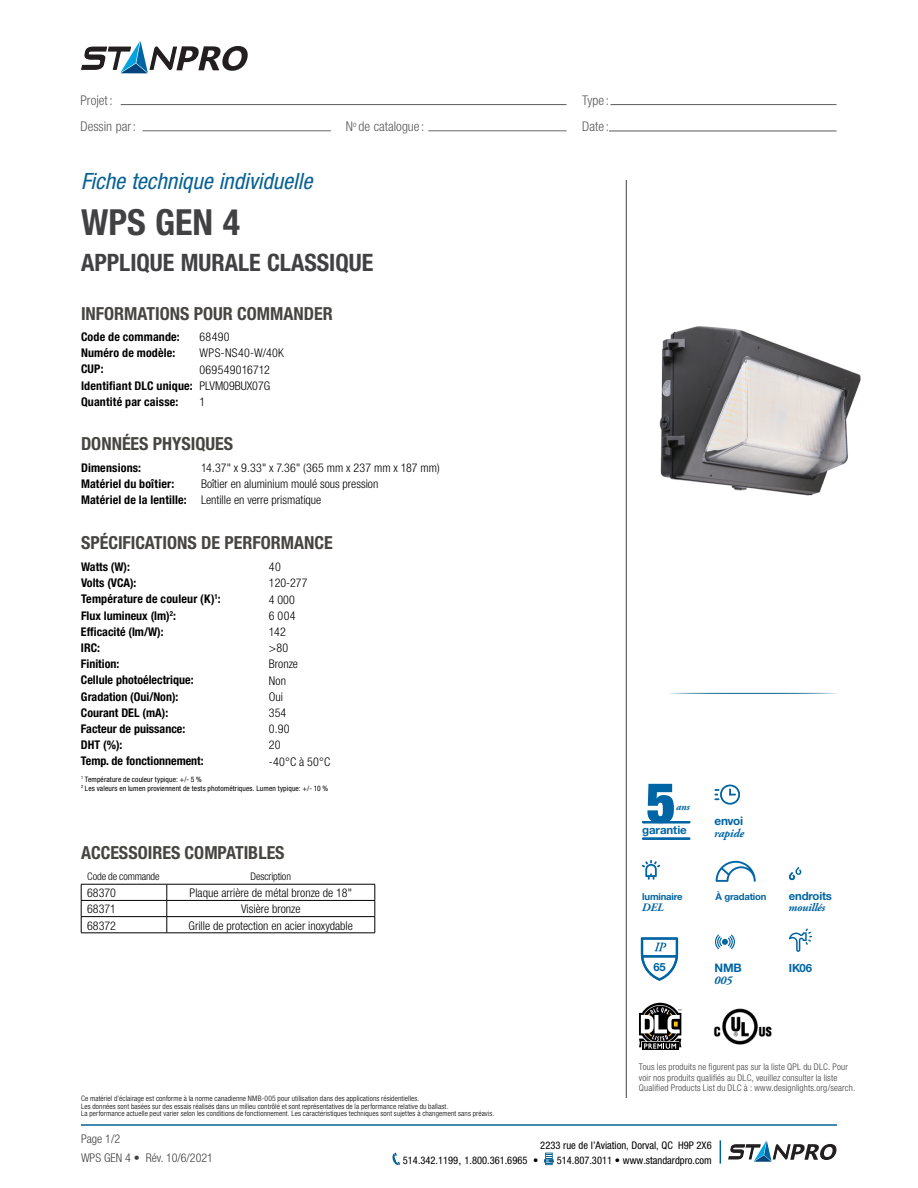
<style>
.page{position:relative;width:918px;height:1188px;background:#fff}
.page>*{position:absolute;margin:0;border:0;box-sizing:border-box;transform-origin:0 0}
.t1{font:900 expanded 55.65px "Helvetica Neue";color:#0065a4}
.t2{font:700 condensed 36px "Helvetica Neue";color:#414042}
.t3{font:700 condensed 24px "Helvetica Neue";color:#414042}
.t4{font:italic condensed 22.5px "Helvetica Neue";color:#066193}
.t5{font:700 condensed 18px "Helvetica Neue";color:#474542}
.t6{font:300 condensed 13.35px "Helvetica Neue";color:#58595b}
.t7{font:italic 12.6px "Adobe Garamond Pro";color:#0065a4}
.t8{font:700 condensed 12px/16.2px "Helvetica Neue";color:#000;text-align:justify}
.t9{font:300 condensed 12px/16.2px "Helvetica Neue";color:#000}
.t10{font:300 condensed 12px/18.3px "Helvetica Neue";color:#414042}
.t11{font:300 condensed 12px "Helvetica Neue";letter-spacing:.03em;color:#000}
.t12{font:italic 700 11.7px "Adobe Garamond Pro";letter-spacing:-.02em;color:#0065a4}
.t13{font:700 11.7px "Helvetica Neue";letter-spacing:-.025em;color:#0065a4}
.t14{font:700 11.55px "Helvetica Neue";letter-spacing:-.005em;color:#0065a4}
.t15{font:700 11.4px "Helvetica Neue";letter-spacing:-.02em;color:#0065a4}
.t16{font:italic 700 11.4px "Adobe Garamond Pro";letter-spacing:-.02em;color:#0065a4}
.t17{font:700 11.25px "Helvetica Neue";color:#0065a4}
.t18{font:condensed 10.5px "Helvetica Neue";color:#000}
.t19{font:300 condensed 10.5px "Helvetica Neue";letter-spacing:-.01em;color:#000}
.t20{font:italic 700 10.2px "Adobe Garamond Pro";color:#0065a4}
.t21{font:700 9.6px "Helvetica Neue";letter-spacing:-.02em;color:#0065a4}
.t22{font:300 condensed 9.15px/10.5px "Helvetica Neue";letter-spacing:.015em;color:#414042}
.t23{font:300 condensed 7.8px "Helvetica Neue";color:#58595b}
.t24{font:300 condensed 7.5px/7.5px "Helvetica Neue";letter-spacing:.015em;color:#000}
.t25{font:condensed 7.5px/9px "Helvetica Neue";letter-spacing:.015em;color:#000}
.s1{font-weight:300}
.s2{font-weight:700}
.s3{font-stretch:normal}
</style>
<div class="page">
<hr style="left:81px;top:1124px;width:756px;height:2px;background:#066193">
<svg style="left:392px;top:1153px;width:8px;height:12px"></svg>
<svg style="left:544px;top:1153px;width:10px;height:12px"></svg>
<svg style="left:720px;top:1140px;width:1px;height:24px"></svg>
<hr style="left:626px;top:180px;width:1px;height:918px;background:#414042">
<hr style="left:668px;top:693px;width:169px;height:1px;background:#066193">
<img style="left:659px;top:326px;width:202px;height:170px">
<hr style="left:642px;top:821px;width:48px;height:2px;background:#0065a4">
<hr style="left:642px;top:838px;width:48px;height:2px;background:#0065a4">
<svg style="left:714px;top:785px;width:26px;height:20px"></svg>
<svg style="left:642px;top:860px;width:18px;height:20px"></svg>
<svg style="left:716px;top:861px;width:40px;height:21px"></svg>
<svg style="left:789px;top:867px;width:13px;height:13px"></svg>
<svg style="left:641px;top:937px;width:37px;height:44px"></svg>
<svg style="left:715px;top:935px;width:20px;height:14px"></svg>
<svg style="left:789px;top:928px;width:23px;height:24px"></svg>
<div style="left:642px;top:1042px;width:36px;height:8px;background:#000"></div>
<svg style="left:639px;top:1003px;width:42px;height:46px"></svg>
<img style="left:713px;top:1008px;width:59px;height:37px">
<hr style="left:81px;top:884px;width:86px;height:1px;background:#000">
<hr style="left:167px;top:884px;width:208px;height:1px;background:#000">
<hr style="left:81px;top:900px;width:86px;height:1px;background:#000">
<hr style="left:167px;top:900px;width:208px;height:1px;background:#000">
<hr style="left:81px;top:916px;width:86px;height:1px;background:#000">
<svg style="left:81px;top:884px;width:1px;height:49px"></svg>
<hr style="left:167px;top:916px;width:208px;height:1px;background:#000">
<svg style="left:167px;top:884px;width:1px;height:49px"></svg>
<svg style="left:375px;top:884px;width:1px;height:49px"></svg>
<hr style="left:81px;top:933px;width:86px;height:1px;background:#000">
<hr style="left:167px;top:933px;width:208px;height:1px;background:#000">
<hr style="left:121px;top:104px;width:445px;height:1px;background:#58595b">
<hr style="left:611px;top:104px;width:226px;height:1px;background:#58595b">
<hr style="left:609px;top:131px;width:228px;height:1px;background:#58595b">
<hr style="left:428px;top:131px;width:138px;height:1px;background:#696a6d">
<hr style="left:142px;top:131px;width:189px;height:1px;background:#696a6d">
<svg style="left:81px;top:41px;width:167px;height:32px"></svg>
<svg style="left:728px;top:1141px;width:109px;height:21px"></svg>
<h3 class="t6" style="left:81px;top:92px;width:34px">Projet :</h3>
<h3 class="t6" style="left:582px;top:92px;width:28px">Type :</h3>
<h3 class="t6" style="left:346px;top:119px;width:80px">N de catalogue :</h3>
<h3 class="t6" style="left:582px;top:119px;width:28px">Date :</h3>
<h3 class="t6" style="left:81px;top:118px;width:57px">Dessin par:</h3>
<p class="t23" style="left:353px;top:119px;width:5px">o</p>
<h3 class="t4" style="left:81px;top:168px;width:233px">Fiche technique individuelle</h3>
<h2 class="t2" style="left:81px;top:200px;width:161px">WPS GEN 4</h2>
<h3 class="t3" style="left:81px;top:248px;width:294px">APPLIQUE MURALE CLASSIQUE</h3>
<h3 class="t5" style="left:81px;top:303px;width:253px">INFORMATIONS POUR COMMANDER</h3>
<h3 class="t8" style="left:81px;top:329px;width:100px">Code de commande:</h3>
<h3 class="t9" style="left:200px;top:329px;width:32px">68490</h3>
<h3 class="t8" style="left:81px;top:345px;width:96px">Numéro de modèle:</h3>
<h3 class="t11" style="left:200px;top:346px;width:86px">WPS-NS40-W/40K</h3>
<h3 class="t8" style="left:81px;top:361px;width:24px">CUP:</h3>
<h3 class="t8" style="left:81px;top:361px;width:191px;text-indent:118px"><span class="s1">069549016712<br></span>Identifiant DLC unique: <span class="s1">PLVM09BUX07G </span>Quantité par caisse:</h3>
<h3 class="t9" style="left:200px;top:394px;width:7px">1</h3>
<h3 class="t5" style="left:81px;top:433px;width:154px">DONNÉES PHYSIQUES</h3>
<h3 class="t8" style="left:81px;top:459px;width:62px">Dimensions:</h3>
<h3 class="t9" style="left:201px;top:460px;width:240px">14.37" x 9.33" x 7.36" (365 mm x 237 mm x 187 mm)</h3>
<h3 class="t8" style="left:81px;top:476px;width:95px">Matériel du boîtier:</h3>
<h3 class="t9" style="left:81px;top:476px;width:299px;text-indent:120px">Boîtier en aluminium moulé sous pression<br><span class="s2">Matériel de la lentille:</span> Lentille en verre prismatique</h3>
<h3 class="t5" style="left:81px;top:532px;width:253px">SPÉCIFICATIONS DE PERFORMANCE</h3>
<h3 class="t8" style="left:81px;top:559px;width:51px">Watts (W):</h3>
<h3 class="t9" style="left:269px;top:559px;width:13px">40</h3>
<h3 class="t8" style="left:81px;top:575px;width:57px">Volts (VCA):</h3>
<h3 class="t9" style="left:269px;top:575px;width:40px">120-277</h3>
<h3 class="t8" style="left:81px;top:591px;width:141px">Température de couleur (K)<sup>1</sup>:</h3>
<h3 class="t9" style="left:269px;top:591px;width:27px">4 000</h3>
<h3 class="t8" style="left:81px;top:607px;width:97px">Flux lumineux (lm)<sup>2</sup>:</h3>
<h3 class="t9" style="left:269px;top:607px;width:28px">6 004</h3>
<h3 class="t8" style="left:81px;top:623px;width:84px">Efficacité (lm/W):</h3>
<h3 class="t9" style="left:269px;top:624px;width:18px">142</h3>
<h3 class="t8" style="left:81px;top:640px;width:21px">IRC:</h3>
<h3 class="t9" style="left:269px;top:640px;width:21px">&gt;80</h3>
<h3 class="t8" style="left:81px;top:656px;width:40px">Finition:</h3>
<h3 class="t9" style="left:269px;top:656px;width:31px">Bronze</h3>
<h3 class="t8" style="left:81px;top:672px;width:114px">Cellule photoélectrique:</h3>
<h3 class="t9" style="left:269px;top:672px;width:19px">Non</h3>
<h3 class="t8" style="left:81px;top:688px;width:99px">Gradation (Oui/Non):</h3>
<h3 class="t9" style="left:269px;top:688px;width:16px">Oui</h3>
<h3 class="t8" style="left:81px;top:704px;width:89px">Courant DEL (mA):</h3>
<h3 class="t9" style="left:269px;top:705px;width:19px">354</h3>
<h3 class="t8" style="left:81px;top:721px;width:106px">Facteur de puissance:</h3>
<h3 class="t9" style="left:269px;top:721px;width:22px">0.90</h3>
<h3 class="t8" style="left:81px;top:737px;width:43px">DHT (%):</h3>
<h3 class="t9" style="left:269px;top:737px;width:13px">20</h3>
<h3 class="t8" style="left:81px;top:753px;width:124px">Temp. de fonctionnement:</h3>
<h3 class="t9" style="left:269px;top:753px;width:63px">-40°C à 50°C</h3>
<p class="t25" style="left:81px;top:774px;width:249px"><sup>1</sup> Température de couleur typique: +/- 5 %<br><sup>2</sup> Les valeurs en lumen proviennent de tests photométriques. Lumen typique: +/- 10 %</p>
<h3 class="t5" style="left:81px;top:842px;width:205px">ACCESSOIRES COMPATIBLES</h3>
<h3 class="t19" style="left:87px;top:870px;width:74px">Code de commande</h3>
<h3 class="t19" style="left:251px;top:870px;width:42px">Description</h3>
<h3 class="t9" style="left:87px;top:885px;width:30px">68370</h3>
<h3 class="t9" style="left:190px;top:885px;width:164px">Plaque arrière de métal bronze de 18"</h3>
<h3 class="t9" style="left:87px;top:901px;width:30px">68371</h3>
<h3 class="t9" style="left:241px;top:901px;width:61px">Visière bronze</h3>
<h3 class="t9" style="left:87px;top:917px;width:30px">68372</h3>
<h3 class="t9" style="left:189px;top:917px;width:166px">Grille de protection en acier inoxydable</h3>
<p class="t24" style="left:81px;top:1095px;width:415px">Ce matériel d’éclairage est conforme à la norme canadienne NMB-005 pour utilisation dans des applications résidentielles.<br>Les données sont basées sur des essais réalisés dans un milieu contrôlé et sont représentatives de la performance relative du ballast.<br>La performance actuelle peut varier selon les conditions de fonctionnement. Les caractéristiques techniques sont sujettes à changement sans préavis.</p>
<h1 class="t1" style="left:646px;top:767px;width:30px">5</h1>
<h3 class="t20" style="left:676px;top:801px;width:15px">ans</h3>
<h3 class="t14" style="left:642px;top:823px;width:46px">garantie</h3>
<p class="t21" style="left:642px;top:890px;width:42px">luminaire</p>
<h3 class="t16" style="left:642px;top:901px;width:23px">DEL</h3>
<h3 class="t7" style="left:654px;top:940px;width:12px">IP</h3>
<h3 class="t17" style="left:653px;top:960px;width:14px">65</h3>
<h3 class="t13" style="left:715px;top:814px;width:30px">envoi</h3>
<h3 class="t12" style="left:714px;top:827px;width:31px">rapide</h3>
<p class="t21" style="left:716px;top:890px;width:52px">À gradation</p>
<h3 class="t15" style="left:789px;top:888px;width:44px">endroits</h3>
<h3 class="t16" style="left:789px;top:901px;width:38px">mouillés</h3>
<h3 class="t13" style="left:715px;top:961px;width:29px">NMB</h3>
<h3 class="t12" style="left:714px;top:974px;width:19px">005</h3>
<h3 class="t15" style="left:789px;top:961px;width:25px">IK06</h3>
<p class="t22" style="left:639px;top:1062px;width:218px">Tous les produits ne figurent pas sur la liste QPL du DLC. Pour voir nos produits qualifiés au DLC, veuillez consulter la liste<br>Qualified Products List du DLC à : www.designlights.org/search.</p>
<h3 class="t10" style="left:81px;top:1130px;width:133px">Page 1/2<br>WPS GEN 4 • Rév. 10/6/2021</h3>
<h3 class="t18" style="left:540px;top:1139px;width:173px">2233 rue de l’Aviation, Dorval, QC H9P 2X6</h3>
<h3 class="t18" style="left:403px;top:1154px;width:137px">514.342.1199<span class="s3">,</span> 1.800.361.6965 •</h3>
<h3 class="t18" style="left:557px;top:1154px;width:157px">514.807.3011 • www.standardpro.com</h3>
</div>
